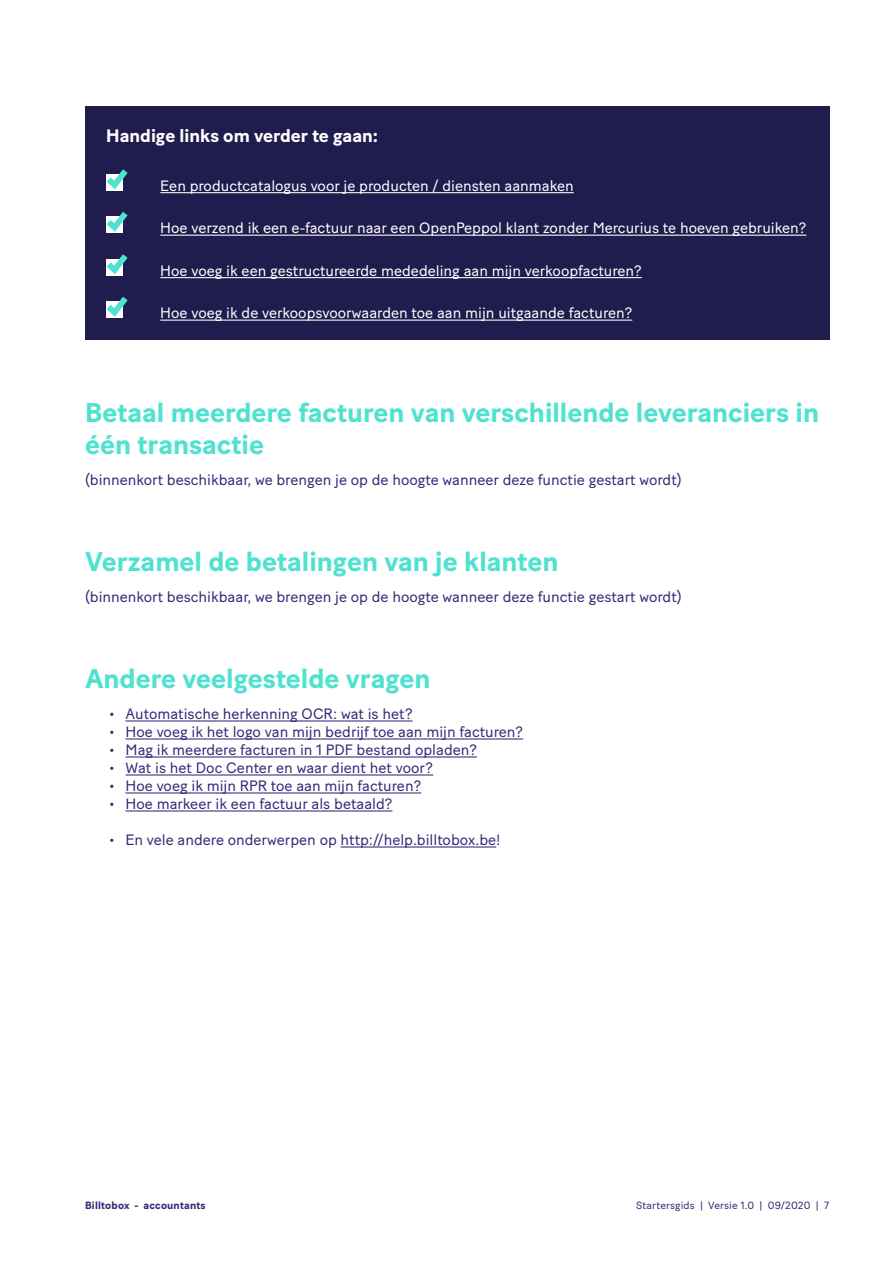
<style>
.page{position:relative;width:893px;height:1263px;background:#fff}
.page>*{position:absolute;margin:0;border:0;box-sizing:border-box;transform-origin:0 0}
.t1{font:700 27px/32.4px "Baton Turbo";color:#50e2d0}
.t2{font:700 18px "Baton Turbo";color:#fff}
.t3{font:15px "Baton Turbo";color:#322b78}
.t4{font:15px "Baton Turbo";color:#fff}
.t5{font:10.5px "Baton Turbo";letter-spacing:.01em;color:#322b78}
.t6{font:700 10.5px "Baton Turbo";letter-spacing:.015em;color:#322b78}
</style>
<div class="page">
<div style="left:85px;top:106px;width:744px;height:233px;background:#211c4e"></div>
<hr style="left:160px;top:192px;width:414px;height:1px;background:#fff">
<hr style="left:160px;top:235px;width:646px;height:1px;background:#fff">
<hr style="left:160px;top:277px;width:482px;height:1px;background:#fff">
<hr style="left:160px;top:320px;width:472px;height:1px;background:#fff">
<svg style="left:106px;top:169px;width:22px;height:22px"></svg>
<svg style="left:106px;top:212px;width:22px;height:21px"></svg>
<svg style="left:106px;top:254px;width:22px;height:22px"></svg>
<svg style="left:106px;top:297px;width:22px;height:21px"></svg>
<hr style="left:126px;top:720px;width:287px;height:1px;background:#322b78">
<hr style="left:126px;top:738px;width:397px;height:1px;background:#322b78">
<hr style="left:126px;top:756px;width:351px;height:1px;background:#322b78">
<hr style="left:126px;top:774px;width:307px;height:1px;background:#322b78">
<hr style="left:126px;top:792px;width:295px;height:1px;background:#322b78">
<hr style="left:126px;top:810px;width:266px;height:1px;background:#322b78">
<hr style="left:341px;top:846px;width:155px;height:1px;background:#322b78">
<p class="t2" style="left:106px;top:122px;width:273px">Handige links om verder te gaan:</p>
<p class="t4" style="left:160px;top:174px;width:415px">Een productcatalogus voor je producten / diensten aanmaken</p>
<p class="t4" style="left:160px;top:217px;width:648px">Hoe verzend ik een e-factuur naar een OpenPeppol klant zonder Mercurius te hoeven gebruiken?</p>
<p class="t4" style="left:160px;top:259px;width:483px">Hoe voeg ik een gestructureerde mededeling aan mijn verkoopfacturen?</p>
<p class="t4" style="left:160px;top:301px;width:473px">Hoe voeg ik de verkoopsvoorwaarden toe aan mijn uitgaande facturen?</p>
<h1 class="t1" style="left:85px;top:394px;width:735px">Betaal meerdere facturen van verschillende leveranciers in één transactie</h1>
<p class="t3" style="left:85px;top:468px;width:598px">(binnenkort beschikbaar, we brengen je op de hoogte wanneer deze functie gestart wordt)</p>
<h1 class="t1" style="left:85px;top:544px;width:475px">Verzamel de betalingen van je klanten</h1>
<p class="t3" style="left:85px;top:585px;width:598px">(binnenkort beschikbaar, we brengen je op de hoogte wanneer deze functie gestart wordt)</p>
<h1 class="t1" style="left:85px;top:661px;width:347px">Andere veelgestelde vragen</h1>
<p class="t3" style="left:109px;top:702px;width:305px">• Automatische herkenning OCR: wat is het?</p>
<p class="t3" style="left:109px;top:720px;width:416px">• Hoe voeg ik het logo van mijn bedrijf toe aan mijn facturen?</p>
<p class="t3" style="left:109px;top:738px;width:369px">• Mag ik meerdere facturen in 1 PDF bestand opladen?</p>
<p class="t3" style="left:109px;top:756px;width:326px">• Wat is het Doc Center en waar dient het voor?</p>
<p class="t3" style="left:109px;top:774px;width:314px">• Hoe voeg ik mijn RPR toe aan mijn facturen?</p>
<p class="t3" style="left:109px;top:792px;width:285px">• Hoe markeer ik een factuur als betaald?</p>
<p class="t3" style="left:109px;top:828px;width:393px">• En vele andere onderwerpen op http://help.billtobox.be!</p>
<p class="t6" style="left:85px;top:1197px;width:122px">Billtobox - accountants</p>
<p class="t5" style="left:636px;top:1197px;width:195px">Startersgids | Versie 1.0 | 09/2020 | 7</p>
</div>
